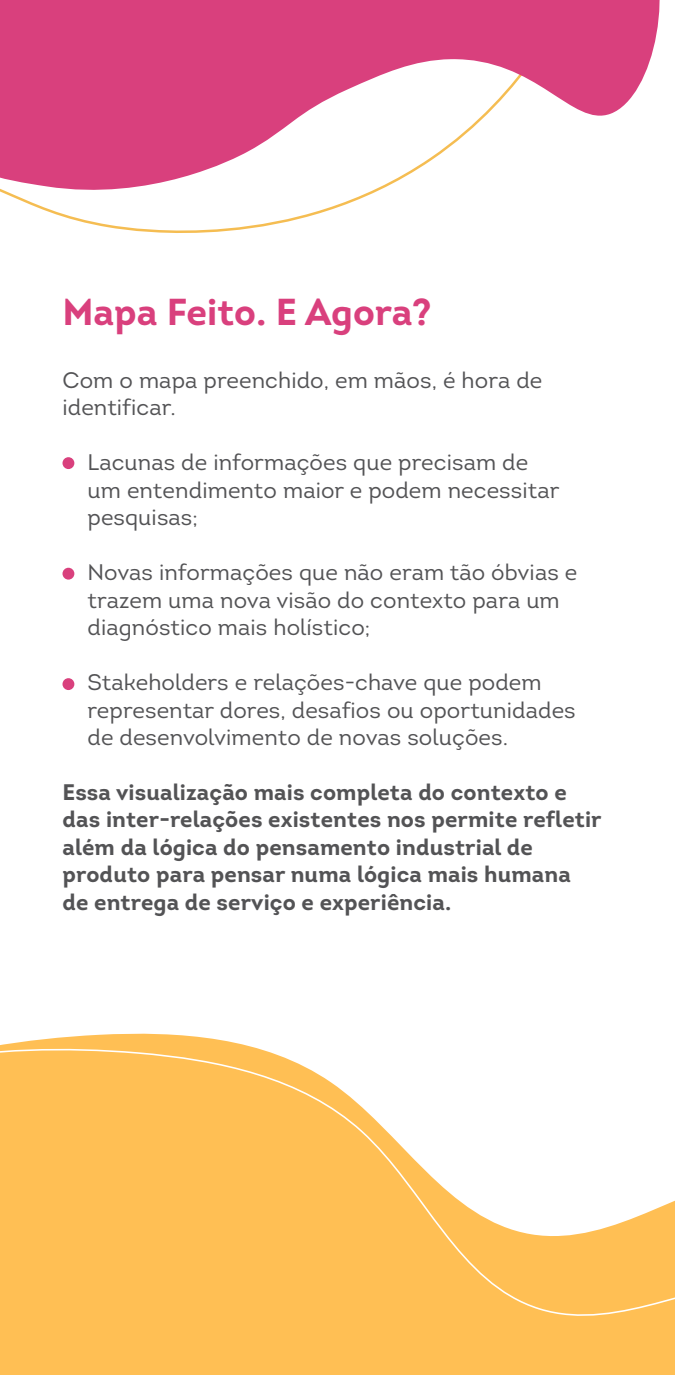
<style>
.page{position:relative;width:675px;height:1375px;background:#fff}
.page>*{position:absolute;margin:0;border:0;box-sizing:border-box;transform-origin:0 0}
.Titulo-2{font:700 37.5px "Intro";color:#d9407d}
.corpo_texto{font:22.5px/27.5px "Intro";letter-spacing:.005em;color:#535355}
.corpo_texto-2{font:700 22.5px/27.5px "Intro";letter-spacing:.005em;color:#535355}
</style>
<div class="page">
<svg style="left:24px;top:202px;width:328px;height:31px"></svg>
<svg style="left:0;top:0;width:660px;height:202px;fill:#d9407d"></svg>
<div style="left:62px;top:457px;width:12px;height:12px;background:#d9407d;border-radius:50%"></div>
<div style="left:62px;top:568px;width:12px;height:12px;background:#d9407d;border-radius:50%"></div>
<div style="left:62px;top:678px;width:12px;height:12px;background:#d9407d;border-radius:50%"></div>
<svg style="left:0;top:1039px;width:675px;height:336px"></svg>
<p class="Titulo-2" style="left:62px;top:287px;width:370px">Mapa Feito. E Agora?</p>
<p class="corpo_texto" style="left:62px;top:366px;width:481px">Com o mapa preenchido, em mãos, é hora de identificar.</p>
<p class="corpo_texto" style="left:88px;top:449px;width:474px">Lacunas de informações que precisam de um entendimento maior e podem necessitar pesquisas;</p>
<p class="corpo_texto" style="left:88px;top:559px;width:491px">Novas informações que não eram tão óbvias e trazem uma nova visão do contexto para um diagnóstico mais holístico;</p>
<p class="corpo_texto" style="left:88px;top:669px;width:490px">Stakeholders e relações-chave que podem representar dores, desafios ou oportunidades de desenvolvimento de novas soluções.</p>
<p class="corpo_texto-2" style="left:62px;top:778px;width:541px">Essa visualização mais completa do contexto e das inter-relações existentes nos permite refletir além da lógica do pensamento industrial de produto para pensar numa lógica mais humana de entrega de serviço e experiência.</p>
</div>
